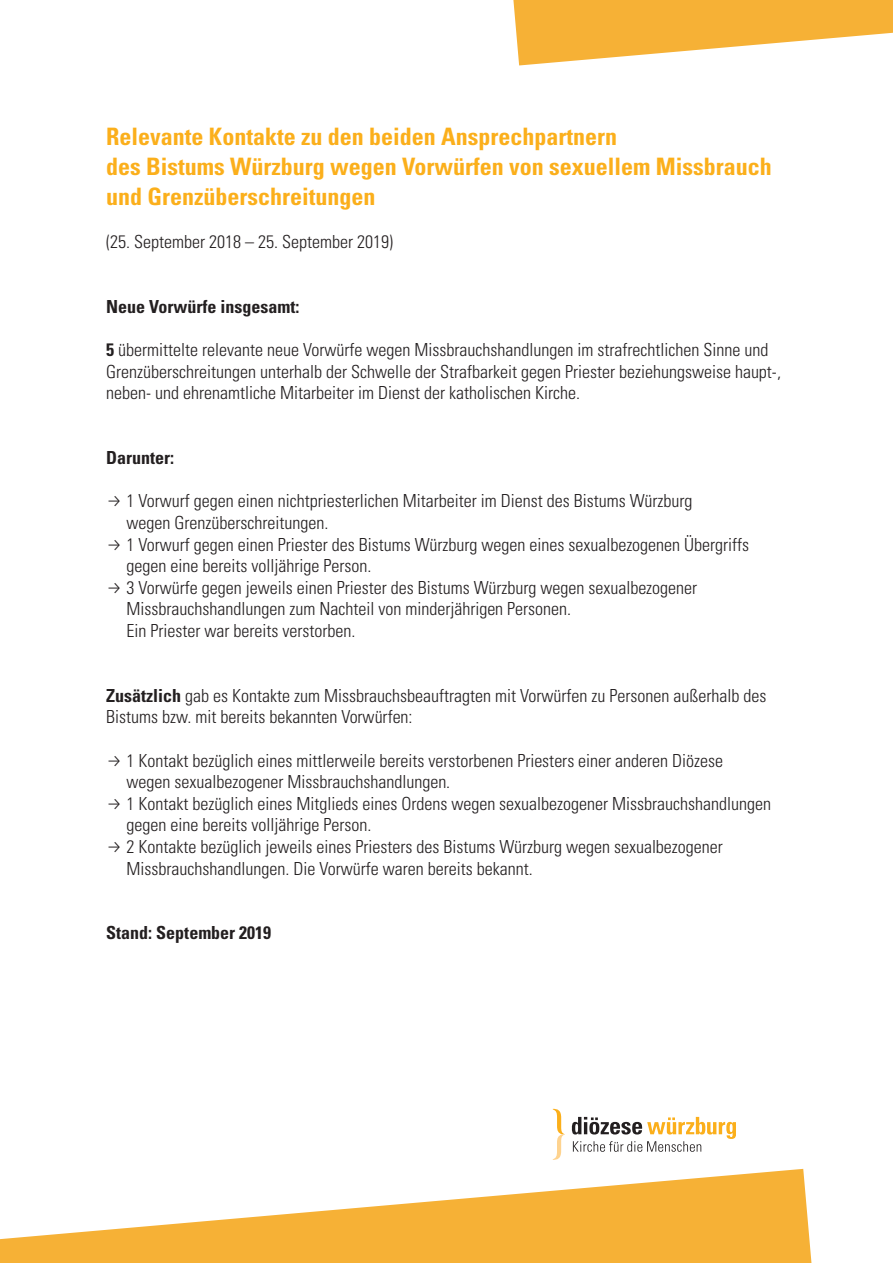
<style>
.page{position:relative;width:893px;height:1263px;background:#fff}
.page>*{position:absolute;margin:0;border:0;box-sizing:border-box;transform-origin:0 0}
.t1{font:700 condensed 24px/30px "Univers LT Std";color:#fbaf1b}
.t2{font:300 condensed 18px/21.6px "Univers LT Std";color:#231f20}
.t3{font:700 condensed 18px "Univers LT Std";color:#231f20}
.s1{font-weight:700}
.s2{font-family:"Fira Sans";font-stretch:normal}
</style>
<div class="page">
<svg style="left:0;top:1169px;width:811px;height:94px;fill:#f6b136"></svg>
<svg style="left:513px;top:0;width:380px;height:65px"></svg>
<svg style="left:553px;top:1109px;width:12px;height:51px"></svg>
<svg style="left:572px;top:1117px;width:164px;height:35px"></svg>
<h1 class="t1" style="left:106px;top:121px;width:667px">Relevante Kontakte zu den beiden Ansprechpartnern<br>des Bistums Würzburg wegen Vorwürfen von sexuellem Missbrauch und Grenzüberschreitungen</h1>
<p class="t2" style="left:106px;top:231px;width:288px">(25. September 2018 – 25. September 2019)</p>
<p class="t3" style="left:106px;top:295px;width:195px">Neue Vorwürfe insgesamt:</p>
<p class="t2" style="left:106px;top:339px;width:676px"><span class="s1">5</span> übermittelte relevante neue Vorwürfe wegen Missbrauchshandlungen im strafrechtlichen Sinne und<br>Grenzüberschreitungen unterhalb der Schwelle der Strafbarkeit gegen Priester beziehungsweise haupt-, neben- und ehrenamtliche Mitarbeiter im Dienst der katholischen Kirche.</p>
<p class="t3" style="left:106px;top:447px;width:69px">Darunter:</p>
<p class="t2" style="left:126px;top:490px;width:567px;text-indent:-20px"><span class="s2">→</span> 1 Vorwurf gegen einen nichtpriesterlichen Mitarbeiter im Dienst des Bistums Würzburg wegen Grenzüberschreitungen.</p>
<p class="t2" style="left:126px;top:533px;width:624px;text-indent:-20px"><span class="s2">→</span> 1 Vorwurf gegen einen Priester des Bistums Würzburg wegen eines sexualbezogenen Übergriffs gegen eine bereits volljährige Person.</p>
<p class="t2" style="left:126px;top:577px;width:572px;text-indent:-20px"><span class="s2">→</span> 3 Vorwürfe gegen jeweils einen Priester des Bistums Würzburg wegen sexualbezogener<br>Missbrauchshandlungen zum Nachteil von minderjährigen Personen.<br>Ein Priester war bereits verstorben.</p>
<p class="t2" style="left:106px;top:685px;width:662px"><span class="s1">Zusätzlich</span> gab es Kontakte zum Missbrauchsbeauftragten mit Vorwürfen zu Personen außerhalb des<br>Bistums bzw. mit bereits bekannten Vorwürfen:</p>
<p class="t2" style="left:126px;top:749px;width:598px;text-indent:-20px"><span class="s2">→</span> 1 Kontakt bezüglich eines mittlerweile bereits verstorbenen Priesters einer anderen Diözese wegen sexualbezogener Missbrauchshandlungen.</p>
<p class="t2" style="left:126px;top:793px;width:646px;text-indent:-20px"><span class="s2">→</span> 1 Kontakt bezüglich eines Mitglieds eines Ordens wegen sexualbezogener Missbrauchshandlungen gegen eine bereits volljährige Person.</p>
<p class="t2" style="left:126px;top:836px;width:598px;text-indent:-20px"><span class="s2">→</span> 2 Kontakte bezüglich jeweils eines Priesters des Bistums Würzburg wegen sexualbezogener<br>Missbrauchshandlungen. Die Vorwürfe waren bereits bekannt.</p>
<p class="t3" style="left:106px;top:922px;width:166px">Stand: September 2019</p>
</div>
